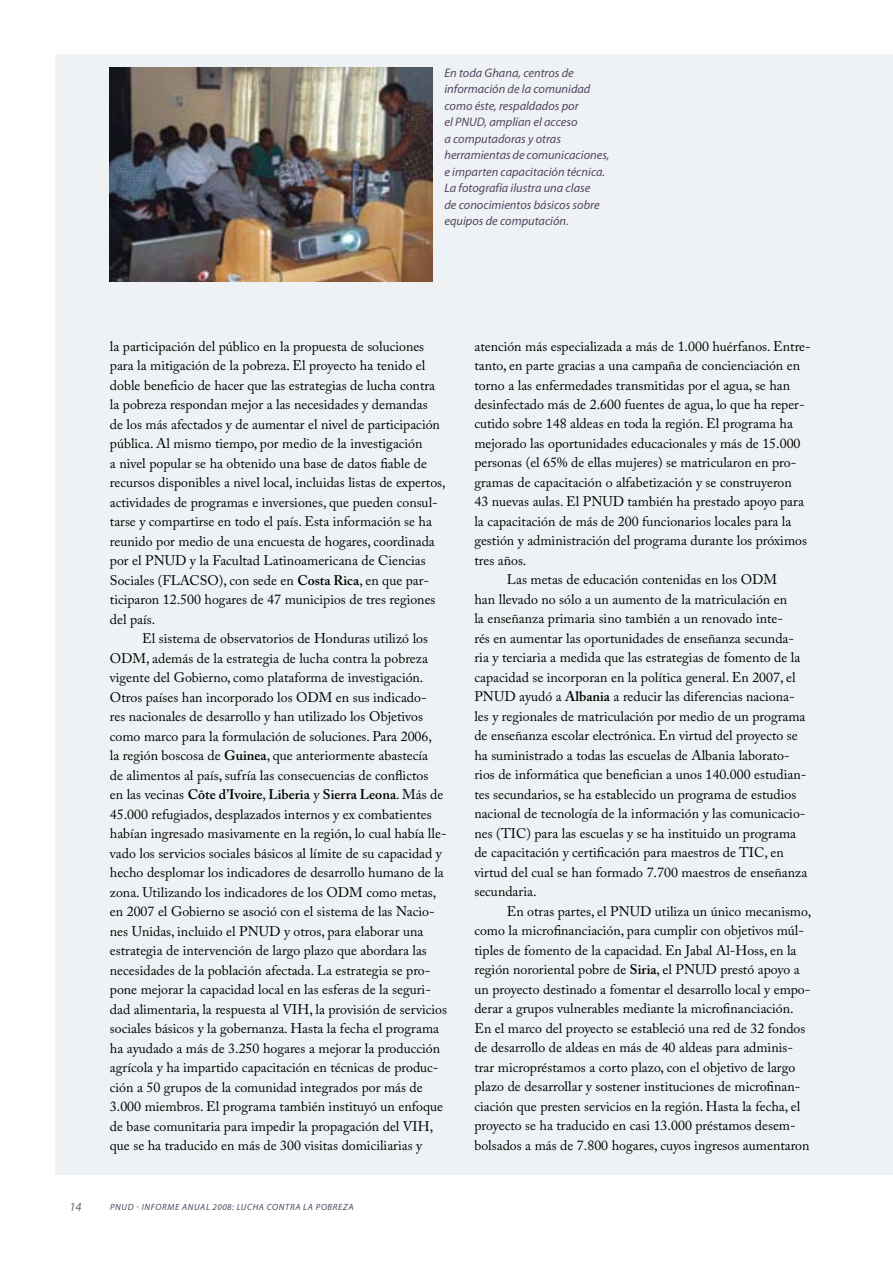
<style>
.page{position:relative;width:893px;height:1263px;background:#fff}
.page>*{position:absolute;margin:0;border:0;box-sizing:border-box;transform-origin:0 0}
.t1{font:13.8px/19.5px "Adobe Caslon Pro";color:#000}
.t2{font:italic 12.3px/16.5px "Myriad Pro";color:#524561}
.t3{font:italic 12.3px "Myriad Pro";color:#5c6f7b}
.t4{font:italic 9px "Myriad Pro";letter-spacing:.07em;color:#524561}
.s1{font-weight:600}
</style>
<div class="page">
<div style="left:56px;top:54px;width:837px;height:1121px;background:#eff2f4"></div>
<img style="left:110px;top:68px;width:322px;height:214px">
<p class="t2" style="left:444px;top:64px;width:167px">En toda Ghana, centros de información de la comunidad como éste, respaldados por<br>el PNUD, amplían el acceso<br>a computadoras y otras herramientas de comunicaciones, e imparten capacitación técnica.<br>La fotografía ilustra una clase<br>de conocimientos básicos sobre equipos de computación.</p>
<p class="t1" style="left:110px;top:336px;width:337px">la participación del público en la propuesta de soluciones para la mitigación de la pobreza. El proyecto ha tenido el doble beneficio de hacer que las estrategias de lucha contra la pobreza respondan mejor a las necesidades y demandas<br>de los más afectados y de aumentar el nivel de participación pública. Al mismo tiempo, por medio de la investigación<br>a nivel popular se ha obtenido una base de datos fiable de recursos disponibles a nivel local, incluidas listas de expertos, actividades de programas e inversiones, que pueden consul&shy;tarse y compartirse en todo el país. Esta información se ha reunido por medio de una encuesta de hogares, coordinada por el PNUD y la Facultad Latinoamericana de Ciencias Sociales (FLACSO), con sede en <span class="s1">Costa Rica</span>, en que par&shy;ticiparon 12.500 hogares de 47 municipios de tres regiones del país.</p>
<p class="t1" style="left:110px;top:629px;width:339px;text-indent:32px">El sistema de observatorios de Honduras utilizó los ODM, además de la estrategia de lucha contra la pobreza vigente del Gobierno, como plataforma de investigación.<br>Otros países han incorporado los ODM en sus indicado-<br>res nacionales de desarrollo y han utilizado los Objetivos como marco para la formulación de soluciones. Para 2006,<br>la región boscosa de <span class="s1">Guinea</span>, que anteriormente abastecía<br>de alimentos al país, sufría las consecuencias de conflictos<br>en las vecinas <span class="s1">Côte d’Ivoire</span>, <span class="s1">Liberia</span> y <span class="s1">Sierra Leona</span>. Más de 45.000 refugiados, desplazados internos y ex combatientes habían ingresado masivamente en la región, lo cual había lle&shy;vado los servicios sociales básicos al límite de su capacidad y hecho desplomar los indicadores de desarrollo humano de la zona. Utilizando los indicadores de los ODM como metas, en 2007 el Gobierno se asoció con el sistema de las Nacio&shy;nes Unidas, incluido el PNUD y otros, para elaborar una estrategia de intervención de largo plazo que abordara las necesidades de la población afectada. La estrategia se pro&shy;pone mejorar la capacidad local en las esferas de la seguri&shy;dad alimentaria, la respuesta al VIH, la provisión de servicios sociales básicos y la gobernanza. Hasta la fecha el programa ha ayudado a más de 3.250 hogares a mejorar la producción agrícola y ha impartido capacitación en técnicas de produc&shy;ción a 50 grupos de la comunidad integrados por más de 3.000 miembros. El programa también instituyó un enfoque de base comunitaria para impedir la propagación del VIH, que se ha traducido en más de 300 visitas domiciliarias y</p>
<p class="t3" style="left:69px;top:1199px;width:14px">14</p>
<p class="t4" style="left:110px;top:1201px;width:85px">PNUD - Informe Anua</p>
<p class="t4" style="left:206px;top:1201px;width:149px">l 2008: Lucha contra la pobreza</p>
<p class="t1" style="left:474px;top:336px;width:338px">atención más especializada a más de 1.000 huérfanos. Entre-</p>
<p class="t1" style="left:474px;top:355px;width:327px">tanto, en parte gracias a una campaña de concienciación en</p>
<p class="t1" style="left:474px;top:375px;width:317px">torno a las enfermedades transmitidas por el agua, se han</p>
<p class="t1" style="left:474px;top:394px;width:332px">desinfectado más de 2.600 fuentes de agua, lo que ha reper-</p>
<p class="t1" style="left:474px;top:414px;width:320px">cutido sobre 148 aldeas en toda la región. El programa ha</p>
<p class="t1" style="left:474px;top:433px;width:328px">mejorado las oportunidades educacionales y más de 15.000</p>
<p class="t1" style="left:474px;top:453px;width:323px">personas (el 65% de ellas mujeres) se matricularon en pro-</p>
<p class="t1" style="left:474px;top:472px;width:319px">gramas de capacitación o alfabetización y se construyeron</p>
<p class="t1" style="left:474px;top:492px;width:331px">43 nuevas aulas. El PNUD también ha prestado apoyo para</p>
<p class="t1" style="left:474px;top:511px;width:318px">la capacitación de más de 200 funcionarios locales para la</p>
<p class="t1" style="left:474px;top:531px;width:334px">gestión y administración del programa durante los próximos</p>
<p class="t1" style="left:474px;top:550px;width:54px">tres años.</p>
<p class="t1" style="left:507px;top:570px;width:272px">Las metas de educación contenidas en los ODM</p>
<p class="t1" style="left:474px;top:589px;width:314px">han llevado no sólo a un aumento de la matriculación en</p>
<p class="t1" style="left:474px;top:609px;width:310px">la enseñanza primaria sino también a un renovado inte-</p>
<p class="t1" style="left:474px;top:628px;width:321px">rés en aumentar las oportunidades de enseñanza secunda-</p>
<p class="t1" style="left:474px;top:648px;width:327px">ria y terciaria a medida que las estrategias de fomento de la</p>
<p class="t1" style="left:474px;top:667px;width:323px">capacidad se incorporan en la política general. En 2007, el</p>
<p class="t1" style="left:474px;top:687px;width:322px">PNUD ayudó a <span class="s1">Albania</span> a reducir las diferencias naciona-</p>
<p class="t1" style="left:474px;top:706px;width:333px">les y regionales de matriculación por medio de un programa</p>
<p class="t1" style="left:474px;top:726px;width:325px">de enseñanza escolar electrónica. En virtud del proyecto se</p>
<p class="t1" style="left:474px;top:745px;width:317px">ha suministrado a todas las escuelas de Albania laborato-</p>
<p class="t1" style="left:474px;top:765px;width:333px">rios de informática que benefician a unos 140.000 estudian-</p>
<p class="t1" style="left:474px;top:784px;width:323px">tes secundarios, se ha establecido un programa de estudios</p>
<p class="t1" style="left:474px;top:804px;width:333px">nacional de tecnología de la información y las comunicacio-</p>
<p class="t1" style="left:474px;top:823px;width:323px">nes (TIC) para las escuelas y se ha instituido un programa</p>
<p class="t1" style="left:474px;top:843px;width:311px">de capacitación y certificación para maestros de TIC, en</p>
<p class="t1" style="left:474px;top:862px;width:334px">virtud del cual se han formado 7.700 maestros de enseñanza</p>
<p class="t1" style="left:474px;top:882px;width:64px">secundaria.</p>
<p class="t1" style="left:507px;top:901px;width:306px">En otras partes, el PNUD utiliza un único mecanismo,</p>
<p class="t1" style="left:474px;top:921px;width:331px">como la microfinanciación, para cumplir con objetivos múl-</p>
<p class="t1" style="left:474px;top:940px;width:324px">tiples de fomento de la capacidad. En Jabal Al-Hoss, en la</p>
<p class="t1" style="left:474px;top:960px;width:327px">región nororiental pobre de <span class="s1">Siria</span>, el PNUD prestó apoyo a</p>
<p class="t1" style="left:474px;top:979px;width:338px">un proyecto destinado a fomentar el desarrollo local y empo-</p>
<p class="t1" style="left:474px;top:999px;width:321px">derar a grupos vulnerables mediante la microfinanciación.</p>
<p class="t1" style="left:474px;top:1018px;width:333px">En el marco del proyecto se estableció una red de 32 fondos</p>
<p class="t1" style="left:474px;top:1038px;width:320px">de desarrollo de aldeas en más de 40 aldeas para adminis-</p>
<p class="t1" style="left:474px;top:1057px;width:322px">trar micropréstamos a corto plazo, con el objetivo de largo</p>
<p class="t1" style="left:474px;top:1077px;width:328px">plazo de desarrollar y sostener instituciones de microfinan-</p>
<p class="t1" style="left:474px;top:1096px;width:327px">ciación que presten servicios en la región. Hasta la fecha, el</p>
<p class="t1" style="left:474px;top:1116px;width:323px">proyecto se ha traducido en casi 13.000 préstamos desem-</p>
<p class="t1" style="left:474px;top:1135px;width:337px">bolsados a más de 7.800 hogares, cuyos ingresos aumentaron</p>
</div>
